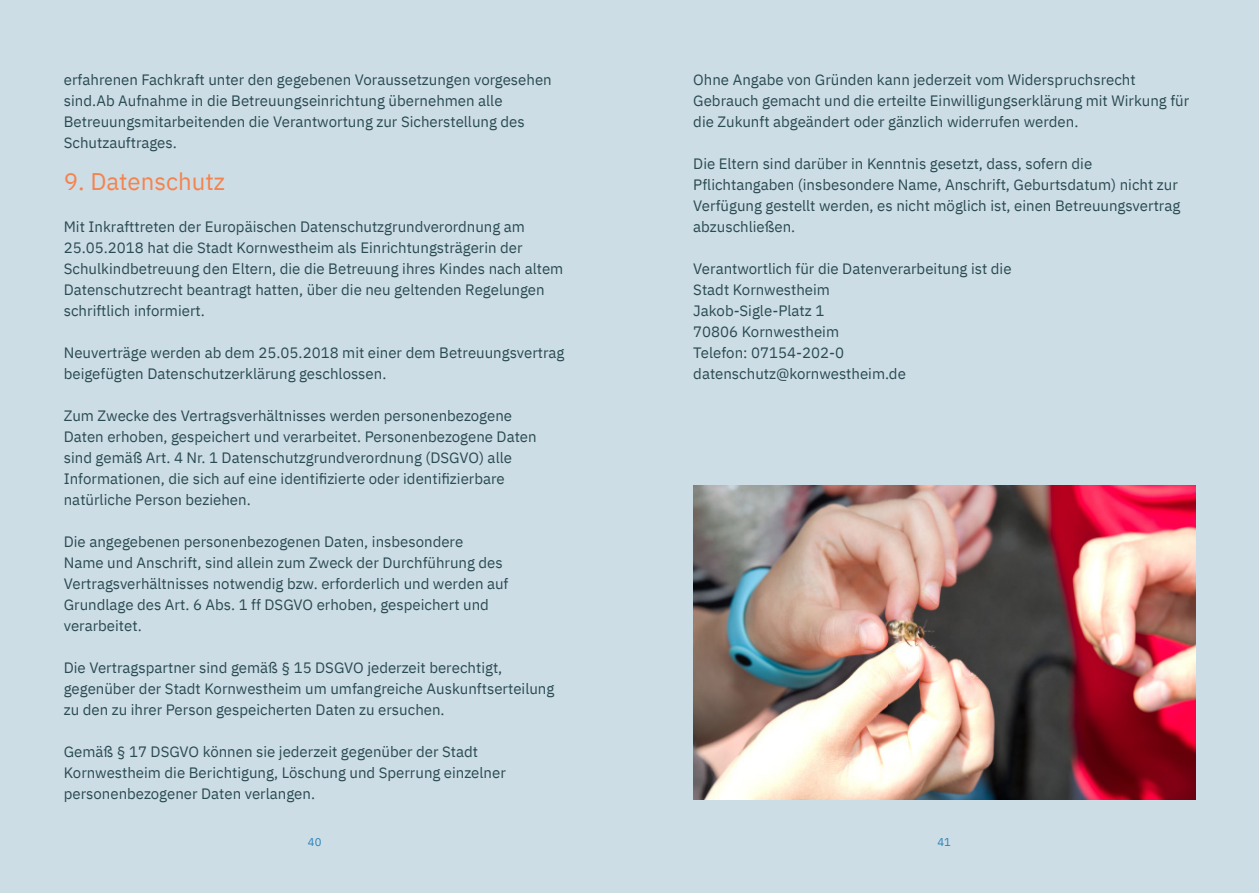
<style>
.page{position:relative;width:1259px;height:893px;background:#fff}
.page>*{position:absolute;margin:0;border:0;box-sizing:border-box;transform-origin:0 0}
.Überschrift_M{font:24px "IBM Plex Sans";color:#f5834e}
.Fließtext_M{font:15px/21px "IBM Plex Sans";color:#294a51}
.t1{font:11.25px "IBM Plex Sans";color:#2a83b7}
</style>
<div class="page">
<div style="left:629px;top:0;width:630px;height:893px;background:#cddde6"></div>
<div style="left:0;top:0;width:629px;height:893px;background:#cddde6"></div>
<img style="left:693px;top:486px;width:502px;height:313px">
<p class="Fließtext_M" style="left:64px;top:68px;width:489px">erfahrenen Fachkraft unter den gegebenen Voraussetzungen vorgesehen sind.Ab Aufnahme in die Betreuungseinrichtung übernehmen alle Betreuungsmitarbeitenden die Verantwortung zur Sicherstellung des Schutzauftrages.</p>
<p class="Überschrift_M" style="left:64px;top:163px;width:163px">9. Datenschutz</p>
<p class="Fließtext_M" style="left:64px;top:215px;width:501px">Mit Inkrafttreten der Europäischen Datenschutzgrundverordnung am 25.05.2018 hat die Stadt Kornwestheim als Einrichtungsträgerin der Schulkindbetreuung den Eltern, die die Betreuung ihres Kindes nach altem Datenschutzrecht beantragt hatten, über die neu geltenden Regelungen schriftlich informiert.</p>
<p class="Fließtext_M" style="left:64px;top:341px;width:502px">Neuverträge werden ab dem 25.05.2018 mit einer dem Betreuungsvertrag beigefügten Datenschutzerklärung geschlossen.</p>
<p class="Fließtext_M" style="left:64px;top:404px;width:474px">Zum Zwecke des Vertragsverhältnisses werden personenbezogene Daten erhoben, gespeichert und verarbeitet. Personenbezogene Daten sind gemäß Art. 4 Nr. 1 Datenschutzgrundverordnung (DSGVO) alle Informationen, die sich auf eine identifizierte oder identifizierbare natürliche Person beziehen.</p>
<p class="Fließtext_M" style="left:64px;top:530px;width:446px">Die angegebenen personenbezogenen Daten, insbesondere<br>Name und Anschrift, sind allein zum Zweck der Durchführung des Vertragsverhältnisses notwendig bzw. erforderlich und werden auf Grundlage des Art. 6 Abs. 1 ff DSGVO erhoben, gespeichert und verarbeitet.</p>
<p class="Fließtext_M" style="left:64px;top:656px;width:492px">Die Vertragspartner sind gemäß § 15 DSGVO jederzeit berechtigt, gegenüber der Stadt Kornwestheim um umfangreiche Auskunftserteilung zu den zu ihrer Person gespeicherten Daten zu ersuchen.</p>
<p class="Fließtext_M" style="left:64px;top:740px;width:443px">Gemäß § 17 DSGVO können sie jederzeit gegenüber der Stadt<br>Kornwestheim die Berichtigung, Löschung und Sperrung einzelner personenbezogener Daten verlangen.</p>
<p class="Fließtext_M" style="left:693px;top:68px;width:497px">Ohne Angabe von Gründen kann jederzeit vom Widerspruchsrecht<br>Gebrauch gemacht und die erteilte Einwilligungserklärung mit Wirkung für die Zukunft abgeändert oder gänzlich widerrufen werden.</p>
<p class="Fließtext_M" style="left:693px;top:152px;width:488px">Die Eltern sind darüber in Kenntnis gesetzt, dass, sofern die Pflichtangaben (insbesondere Name, Anschrift, Geburtsdatum) nicht zur Verfügung gestellt werden, es nicht möglich ist, einen Betreuungsvertrag abzuschließen.</p>
<p class="Fließtext_M" style="left:693px;top:257px;width:320px">Verantwortlich für die Datenverarbeitung ist die<br>Stadt Kornwestheim<br>Jakob-Sigle-Platz 1<br>70806 Kornwestheim<br>Telefon: 07154-202-0 datenschutz@kornwestheim.de</p>
<p class="t1" style="left:308px;top:834px;width:15px">40</p>
<p class="t1" style="left:937px;top:834px;width:15px">41</p>
</div>
